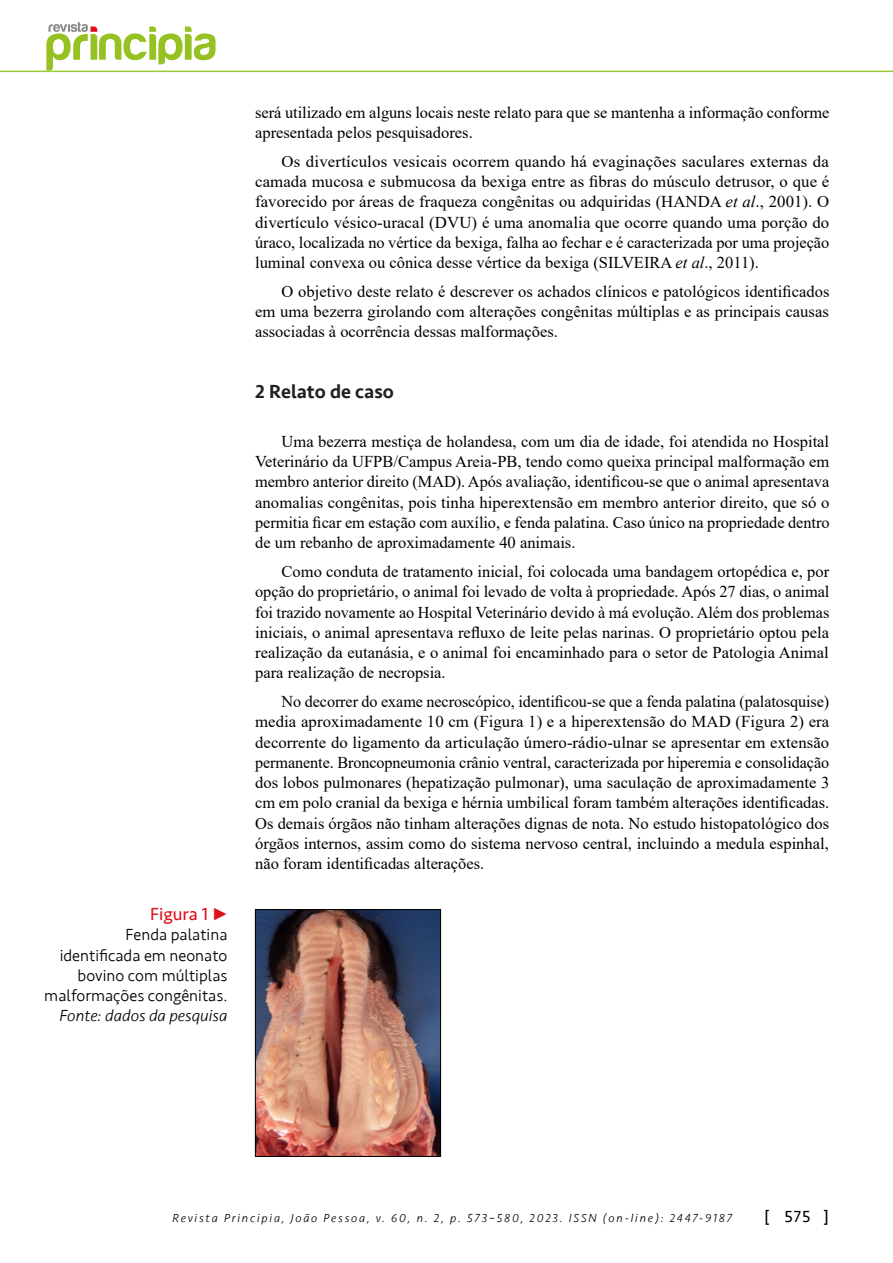
<style>
.page{position:relative;width:893px;height:1263px;background:#fff}
.page>*{position:absolute;margin:0;border:0;box-sizing:border-box;transform-origin:0 0}
.t1{font:500 19.5px "Seravek";color:#212121}
.t2{font:18px "Seravek";color:#e2101a}
.t3{font:16.5px/20.2px "Times New Roman";color:#000;text-align:justify}
.t4{font:300 16.5px/20.2px "Seravek";color:#000;text-align:right}
.t5{font:italic 300 16.5px "Seravek";color:#000}
.t6{font:16.5px "Seravek";color:#000}
.t7{font:italic 300 12px "Seravek";letter-spacing:.15em;color:#000}
.s1{font-style:italic}
</style>
<div class="page">
<hr style="left:0;top:71px;width:893px;height:1px;background:#9c3">
<img style="left:257px;top:911px;width:182px;height:244px">
<div style="left:255px;top:909px;width:186px;height:248px;border:1px solid #000"></div>
<svg style="left:46px;top:22px;width:170px;height:49px"></svg>
<p class="t3" style="left:255px;top:102px;width:576px">será utilizado em alguns locais neste relato para que se mantenha a informação conforme apresentada pelos pesquisadores.</p>
<p class="t3" style="left:255px;top:151px;width:576px;text-indent:26px">Os divertículos vesicais ocorrem quando há evaginações saculares externas da camada mucosa e submucosa da bexiga entre as fibras do músculo detrusor, o que é favorecido por áreas de fraqueza congênitas ou adquiridas (HANDA <span class="s1">et al</span>., 2001). O divertículo vésico-uracal (DVU) é uma anomalia que ocorre quando uma porção do úraco, localizada no vértice da bexiga, falha ao fechar e é caracterizada por uma projeção luminal convexa ou cônica desse vértice da bexiga (SILVEIRA <span class="s1">et al</span>., 2011).</p>
<p class="t3" style="left:255px;top:281px;width:576px;text-indent:26px">O objetivo deste relato é descrever os achados clínicos e patológicos identificados em uma bezerra girolando com alterações congênitas múltiplas e as principais causas associadas à ocorrência dessas malformações.</p>
<p class="t2" style="left:150px;top:900px;width:79px">Figura 1 •</p>
<p class="t4" style="left:44px;top:925px;width:185px">Fenda palatina identificada em neonato bovino com múltiplas malformações congênitas.</p>
<p class="t5" style="left:60px;top:1006px;width:169px">Fonte: dados da pesquisa</p>
<p class="t1" style="left:255px;top:379px;width:140px">2 Relato de caso</p>
<p class="t3" style="left:255px;top:431px;width:576px;text-indent:26px">Uma bezerra mestiça de holandesa, com um dia de idade, foi atendida no Hospital Veterinário da UFPB/Campus Areia-PB, tendo como queixa principal malformação em membro anterior direito (MAD). Após avaliação, identificou-se que o animal apresentava anomalias congênitas, pois tinha hiperextensão em membro anterior direito, que só o permitia ficar em estação com auxílio, e fenda palatina. Caso único na propriedade dentro de um rebanho de aproximadamente 40 animais.</p>
<p class="t3" style="left:255px;top:561px;width:576px;text-indent:26px">Como conduta de tratamento inicial, foi colocada uma bandagem ortopédica e, por opção do proprietário, o animal foi levado de volta à propriedade. Após 27 dias, o animal foi trazido novamente ao Hospital Veterinário devido à má evolução. Além dos problemas iniciais, o animal apresentava refluxo de leite pelas narinas. O proprietário optou pela realização da eutanásia, e o animal foi encaminhado para o setor de Patologia Animal para realização de necropsia.</p>
<p class="t3" style="left:255px;top:691px;width:576px;text-indent:26px">No decorrer do exame necroscópico, identificou-se que a fenda palatina (palatosquise) media aproximadamente 10 cm (Figura 1) e a hiperextensão do MAD (Figura 2) era decorrente do ligamento da articulação úmero-rádio-ulnar se apresentar em extensão permanente. Broncopneumonia crânio ventral, caracterizada por hiperemia e consolidação dos lobos pulmonares (hepatização pulmonar), uma saculação de aproximadamente 3 cm em polo cranial da bexiga e hérnia umbilical foram também alterações identificadas.<br>Os demais órgãos não tinham alterações dignas de nota. No estudo histopatológico dos órgãos internos, assim como do sistema nervoso central, incluindo a medula espinhal, não foram identificadas alterações.</p>
<p class="t7" style="left:172px;top:1211px;width:561px">Revista Principia, João Pessoa, v. 60, n. 2, p. 573–580, 2023. ISSN (on-line): 2447-9187</p>
<p class="t6" style="left:764px;top:1204px;width:67px">[ 575 ]</p>
</div>
